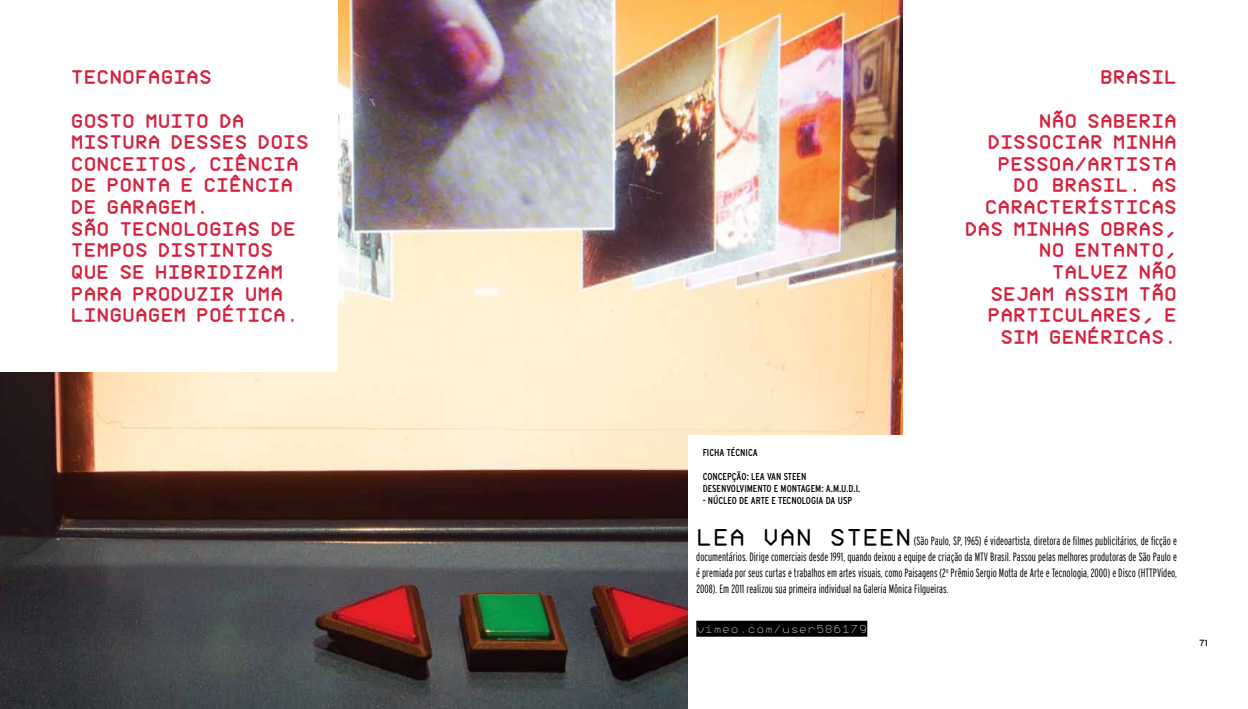
<style>
.page{position:relative;width:1248px;height:709px;background:#fff}
.page>*{position:absolute;margin:0;border:0;box-sizing:border-box;transform-origin:0 0}
.t1{font:700 18px/21.6px "Post Mono";color:#d3223e}
.t2{font:300 extra-condensed 12px/16px "Interstate";color:#000;text-align:justify}
.t3{font:300 12px "Post Mono";color:#fff}
.t4{font:condensed 10px/12px "Interstate";color:#000}
.t5{font:9px "Interstate";color:#000}
.s1{font-family:"Post Mono";font-weight:500;font-stretch:normal;font-size:23px}
</style>
<div class="page">
<img style="left:0;top:0;width:902px;height:709px">
<div style="left:0;top:0;width:337px;height:371px;background:#fff"></div>
<div style="left:687px;top:435px;width:555px;height:274px;background:#fff"></div>
<div style="left:696px;top:620px;width:171px;height:16px;background:#000"></div>
<h1 class="t1" style="left:71px;top:67px;width:142px">TECNOFAGIAS</h1>
<h1 class="t1" style="left:71px;top:110px;width:239px">GOSTO MUITO DA<br>MISTURA DESSES DOIS<br>CONCEITOS, CIÊNCIA<br>DE PONTA E CIÊNCIA<br>DE GARAGEM.<br>SÃO TECNOLOGIAS DE<br>TEMPOS DISTINTOS<br>QUE SE HIBRIDIZAM<br>PARA PRODUZIR UMA<br>LINGUAGEM POÉTICA.</h1>
<h1 class="t1" style="left:1099px;top:67px;width:78px">BRASIL</h1>
<h1 class="t1" style="left:964px;top:110px;width:214px;text-align:right">NÃO SABERIA<br>DISSOCIAR MINHA<br>PESSOA/ARTISTA<br>DO BRASIL. AS<br>CARACTERÍSTICAS<br>DAS MINHAS OBRAS,<br>NO ENTANTO,<br>TALVEZ NÃO<br>SEJAM ASSIM TÃO<br>PARTICULARES, E<br>SIM GENÉRICAS.</h1>
<p class="t4" style="left:702px;top:446px;width:56px">FICHA TÉCNICA</p>
<p class="t4" style="left:702px;top:470px;width:159px">CONCEPÇÃO: LEA VAN STEEN<br>DESENVOLVIMENTO E MONTAGEM: A.M.U.D.I.</p>
<p class="t4" style="left:702px;top:494px;width:141px">- NÚCLEO DE ARTE E TECNOLOGIA DA USP</p>
<p class="t2" style="left:696px;top:532px;width:482px"><span class="s1">L EA VAN ST EEN</span> (São Paulo, SP, 1965) é videoartista, diretora de filmes publicitários, de ficção e documentários. Dirige comerciais desde 1991, quando deixou a equipe de criação da MTV Brasil. Passou pelas melhores produtoras de São Paulo e é premiada por seus curtas e trabalhos em artes visuais, como Paisagens (2<sup>o</sup> Prêmio Sergio Motta de Arte e Tecnologia, 2000) e Disco (HTTPVideo, 2008). Em 2011 realizou sua primeira individual na Galeria Mônica Filgueiras.</p>
<p class="t3" style="left:696px;top:622px;width:172px">vimeo.com/user586179</p>
<p class="t5" style="left:1199px;top:637px;width:10px">71</p>
</div>
